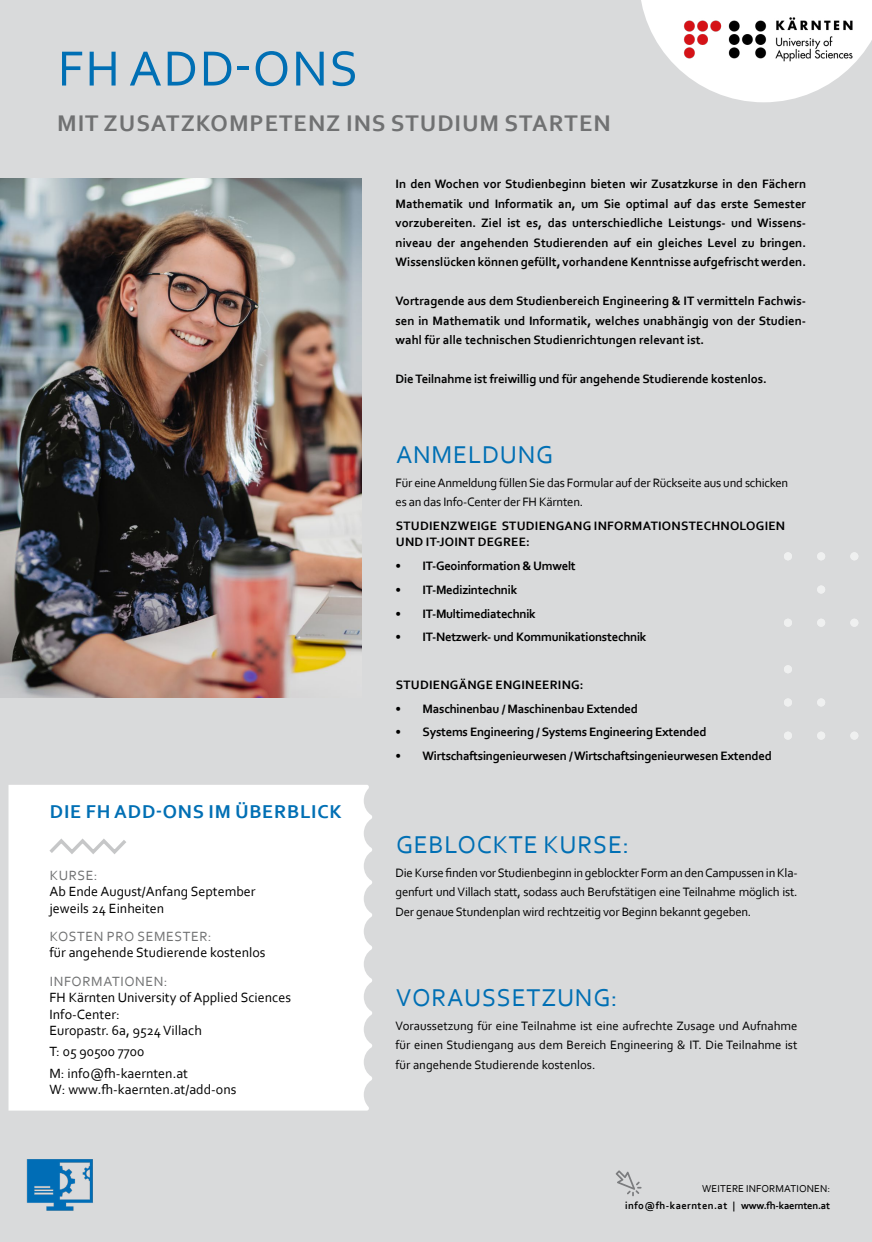
<style>
.page{position:relative;width:872px;height:1242px;background:#d9dadb}
.page>*{position:absolute;margin:0;border:0;box-sizing:border-box;transform-origin:0 0}
.t1{font:51.75px "Corbel";letter-spacing:.03em;color:#006fb4}
.t2{font:25.5px "Corbel";letter-spacing:.03em;color:#006fb4}
.t3{font:700 23.7px "Corbel";letter-spacing:.04em;color:#707172}
.t4{font:700 19.5px "Corbel";letter-spacing:.04em;color:#006fb4}
.t5{font:14.1px/16.5px "Corbel";color:#000}
.t6{font:14.1px "Corbel";letter-spacing:.04em;color:#707172}
.t7{font:700 12.75px/19.5px "Corbel";letter-spacing:-.02em;color:#000;text-align:justify}
.t8{font:12.75px/19.5px "Corbel";letter-spacing:-.02em;color:#000;text-align:justify}
.t9{font:700 12.75px/16.2px "Corbel";letter-spacing:.02em;color:#000}
.t10{font:700 10.5px "Corbel";letter-spacing:.04em;color:#000}
.t11{font:10.5px "Corbel";letter-spacing:.01em;color:#000}
.s1{color:#707172}
.s2{color:#707173}
</style>
<div class="page">
<div style="left:9px;top:785px;width:363px;height:325px;background:#fff"></div>
<svg style="left:615px;top:1170px;width:26px;height:26px"></svg>
<div style="left:784px;top:731px;width:8px;height:8px;background:#eff0f0;border-radius:50%"></div>
<div style="left:784px;top:698px;width:8px;height:8px;background:#eff0f0;border-radius:50%"></div>
<div style="left:784px;top:665px;width:8px;height:8px;background:#eff0f0;border-radius:50%"></div>
<div style="left:817px;top:731px;width:8px;height:8px;background:#eff0f0;border-radius:50%"></div>
<div style="left:817px;top:698px;width:8px;height:8px;background:#eff0f0;border-radius:50%"></div>
<div style="left:850px;top:731px;width:8px;height:8px;background:#eff0f0;border-radius:50%"></div>
<div style="left:784px;top:618px;width:8px;height:9px;background:#eff0f0;border-radius:50%"></div>
<div style="left:784px;top:552px;width:8px;height:8px;background:#eff0f0;border-radius:50%"></div>
<div style="left:817px;top:618px;width:8px;height:9px;background:#eff0f0;border-radius:50%"></div>
<div style="left:817px;top:585px;width:8px;height:8px;background:#eff0f0;border-radius:50%"></div>
<div style="left:817px;top:552px;width:8px;height:8px;background:#eff0f0;border-radius:50%"></div>
<div style="left:850px;top:618px;width:8px;height:9px;background:#eff0f0;border-radius:50%"></div>
<div style="left:850px;top:552px;width:8px;height:8px;background:#eff0f0;border-radius:50%"></div>
<svg style="left:641px;top:0;width:231px;height:102px"></svg>
<img style="left:647px;top:14px;width:225px;height:51px">
<img style="left:0;top:179px;width:361px;height:519px">
<svg style="left:46px;top:836px;width:84px;height:20px;background:#f2f2f2"></svg>
<img style="left:26px;top:1159px;width:67px;height:52px">
<h1 class="t1" style="left:58px;top:36px;width:302px">FH ADD-ONS</h1>
<h3 class="t3" style="left:57px;top:108px;width:555px">MIT ZUSATZKOMPETENZ INS STUDIUM STARTEN</h3>
<p class="t7" style="left:395px;top:174px;width:412px">In den Wochen vor Studienbeginn bieten wir Zusatzkurse in den Fächern Mathematik und Informatik an, um Sie optimal auf das erste Semester vorzubereiten. Ziel ist es, das unterschiedliche Leistungs- und Wissens&shy;niveau der angehenden Studierenden auf ein gleiches Level zu bringen.<br>Wissenslücken können gefüllt, vorhandene Kenntnisse aufgefrischt werden.</p>
<p class="t7" style="left:395px;top:291px;width:412px">Vortragende aus dem Studienbereich Engineering &amp; IT vermitteln Fachwis&shy;sen in Mathematik und Informatik, welches unabhängig von der Studien&shy;wahl für alle technischen Studienrichtungen relevant ist.</p>
<p class="t7" style="left:395px;top:369px;width:373px">Die Teilnahme ist freiwillig und für angehende Studierende kostenlos.</p>
<h3 class="t4" style="left:50px;top:799px;width:293px">DIE FH ADD-ONS IM ÜBERBLICK</h3>
<p class="t5" style="left:49px;top:866px;width:208px"><span class="s1">KURSE</span><span class="s2">:<br></span>Ab Ende August/Anfang September jeweils 24 Einheiten</p>
<p class="t5" style="left:49px;top:927px;width:218px"><span class="s1">KOSTEN PRO SEMESTER</span><span class="s2">:<br></span>für angehende Studierende kostenlos</p>
<p class="t6" style="left:50px;top:972px;width:119px">INFORMATIONEN:</p>
<p class="t5" style="left:49px;top:989px;width:243px">FH Kärnten University of Applied Sciences<br>Info-Center:<br>Europastr. 6a, 9524 Villach</p>
<p class="t5" style="left:49px;top:1040px;width:140px;line-height:21.1px">T: 05 90500 7700<br>M: info@fh-kaernten.at</p>
<p class="t5" style="left:49px;top:1080px;width:188px">W: www.fh-kaernten.at/add-ons</p>
<h2 class="t2" style="left:396px;top:439px;width:159px">ANMELDUNG</h2>
<p class="t8" style="left:395px;top:472px;width:394px">Für eine Anmeldung füllen Sie das Formular auf der Rückseite aus und schicken es an das Info-Center der FH Kärnten.</p>
<p class="t9" style="left:396px;top:517px;width:391px">STUDIENZWEIGE STUDIENGANG INFORMATIONSTECHNOLOGIEN<br>UND IT-JOINT DEGREE:</p>
<p class="t7" style="left:395px;top:556px;width:182px">• IT-Geoinformation &amp; Umwelt</p>
<p class="t7" style="left:395px;top:579px;width:123px">• IT-Medizintechnik</p>
<p class="t7" style="left:395px;top:603px;width:142px">• IT-Multimediatechnik</p>
<p class="t7" style="left:395px;top:627px;width:252px">• IT-Netzwerk- und Kommunikationstechnik</p>
<p class="t9" style="left:396px;top:676px;width:189px">STUDIENGÄNGE ENGINEERING:</p>
<p class="t7" style="left:395px;top:698px;width:244px">• Maschinenbau / Maschinenbau Extended</p>
<p class="t7" style="left:395px;top:722px;width:312px">• Systems Engineering / Systems Engineering Extended</p>
<p class="t7" style="left:395px;top:746px;width:378px">• Wirtschaftsingenieurwesen / Wirtschaftsingenieurwesen Extended</p>
<h2 class="t2" style="left:396px;top:829px;width:234px">GEBLOCKTE KURSE:</h2>
<p class="t8" style="left:395px;top:862px;width:403px">Die Kurse finden vor Studienbeginn in geblockter Form an den Campussen in Kla&shy;genfurt und Villach statt, sodass auch Berufstätigen eine Teilnahme möglich ist.<br>Der genaue Stundenplan wird rechtzeitig vor Beginn bekannt gegeben.</p>
<h2 class="t2" style="left:396px;top:981px;width:223px">VORAUSSETZUNG:</h2>
<p class="t8" style="left:395px;top:1015px;width:403px">Voraussetzung für eine Teilnahme ist eine aufrechte Zusage und Aufnahme für einen Studiengang aus dem Bereich Engineering &amp; IT. Die Teilnahme ist für angehende Studierende kostenlos.</p>
<p class="t11" style="left:702px;top:1182px;width:129px">WEITERE INFORMATIONEN:</p>
<p class="t10" style="left:625px;top:1198px;width:206px">info@fh-kaernten.at | www.fh-kaernten.at</p>
</div>
